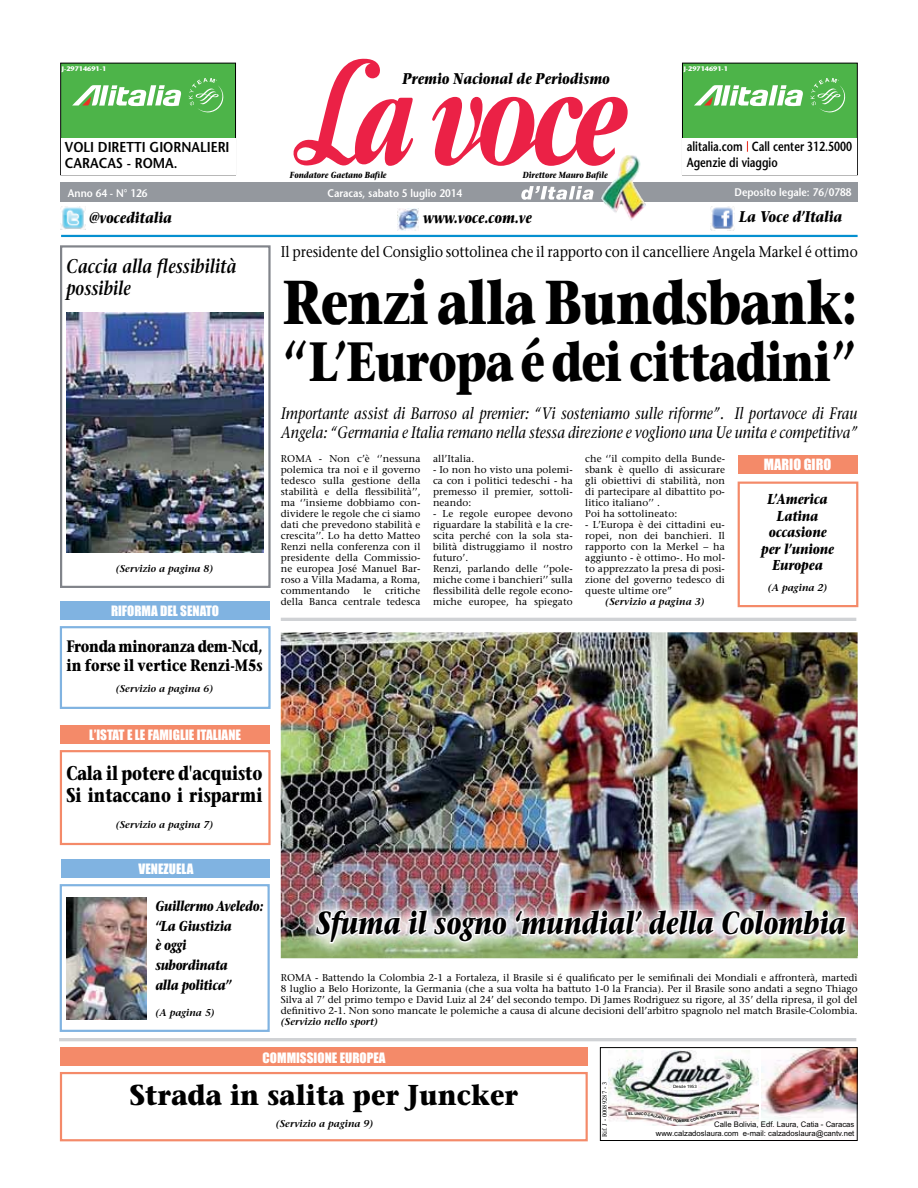
<style>
.page{position:relative;width:918px;height:1188px;background:#fff}
.page>*{position:absolute;margin:0;border:0;box-sizing:border-box;transform-origin:0 0}
.t1{font:700 61.8px "Stone Serif";letter-spacing:-.02em;color:#000;scale:.8 1}
.t2{font:700 55.2px "Stone Serif";letter-spacing:-.025em;color:#000;scale:.8 1}
.t3{font:italic 700 31.95px "Stone Serif";color:#000;scale:.76 1}
.t4{font:700 28.65px "Stone Serif";color:#000;scale:.9 1}
.t5{font:700 19.8px/22px "Stone Serif";letter-spacing:-.005em;color:#000;scale:.78 1}
.t6{font:italic 600 19.8px/22px "Stone Serif";color:#000;scale:.8 1}
.t7{font:italic 16.5px/18.8px "Stone Serif";color:#000;scale:.86 1}
.t8{font:700 16.5px/19.8px "Stone Serif";color:#000;scale:.8 1}
.t9{font:15.45px "Stone Serif";color:#000;scale:.88 1}
.t10{font:italic 700 15.45px "Stone Serif";color:#000;scale:.8 1}
.t11{font:italic 700 14.4px/19.8px "Stone Serif";letter-spacing:-.02em;color:#000;scale:.78 1}
.t12{font:italic 700 14.4px/16.5px "Stone Serif";color:#000;text-align:center;scale:.8 1}
.t13{font:600 14.4px/16.5px "Stone Sans";color:#000;scale:.9 1}
.t14{font:14.4px "Impact";color:#fff}
.t15{font:13.2px "Impact";color:#fff}
.t16{font:600 13.2px/15.5px "Stone Sans";color:#000;scale:.79 1}
.t17{font:600 11.1px "Stone Sans";color:#fff;scale:.9 1}
.t18{font:9.9px/11.1px "Stone Serif";letter-spacing:.01em;color:#000;text-align:justify}
.t19{font:italic 600 9.9px "Stone Serif";color:#000}
.t20{font:italic 700 8.85px "Stone Serif";color:#000;scale:.8 1}
.t21{font:7.65px/9.3px "Arial";color:#000;text-align:right}
.t22{font:700 6.6px "Stone Sans";color:#fff}
.t23{font:6.6px "Times New Roman";color:#000}
.t24{font:4.35px "Arial";color:#000}
</style>
<div class="page">
<hr style="left:59px;top:1038px;width:797px;height:3px;background:#d0d2d5">
<svg style="left:293px;top:58px;width:335px;height:108px"></svg>
<div style="left:60px;top:182px;width:798px;height:20px;background:#94989e"></div>
<svg style="left:521px;top:186px;width:73px;height:14px"></svg>
<img style="left:600px;top:155px;width:46px;height:66px">
<img style="left:761px;top:1049px;width:95px;height:75px">
<div style="left:600px;top:1047px;width:258px;height:94px;border:1px solid #000"></div>
<img style="left:609px;top:1050px;width:150px;height:75px">
<div style="left:673px;top:1085px;width:25px;height:5px;background:#fff"></div>
<img style="left:398px;top:208px;width:21px;height:22px">
<img style="left:60px;top:207px;width:25px;height:23px">
<img style="left:710px;top:207px;width:24px;height:23px">
<hr style="left:61px;top:235px;width:797px;height:2px;background:#0590d0">
<div style="left:61px;top:63px;width:175px;height:112px;background:#4db449"></div>
<div style="left:60px;top:63px;width:176px;height:112px;border:1px solid #000"></div>
<svg style="left:189px;top:78px;width:34px;height:35px"></svg>
<svg style="left:72px;top:85px;width:110px;height:21px"></svg>
<div style="left:61px;top:138px;width:174px;height:37px;background:#fff"></div>
<div style="left:682px;top:63px;width:175px;height:112px;background:#4db449"></div>
<div style="left:682px;top:63px;width:176px;height:112px;border:1px solid #000"></div>
<svg style="left:811px;top:78px;width:34px;height:35px"></svg>
<svg style="left:694px;top:85px;width:109px;height:21px"></svg>
<div style="left:683px;top:138px;width:174px;height:37px;background:#fff"></div>
<div style="left:60px;top:1072px;width:528px;height:69px;border:2px solid #f48a69"></div>
<div style="left:60px;top:1048px;width:528px;height:18px;background:#f48a69"></div>
<hr style="left:281px;top:618px;width:575px;height:3px;background:#d0d2d5">
<div style="left:60px;top:750px;width:211px;height:95px;border:2px solid #f48a69"></div>
<div style="left:60px;top:626px;width:211px;height:83px;border:2px solid #80b3e1"></div>
<div style="left:60px;top:725px;width:210px;height:19px;background:#f48a69"></div>
<div style="left:60px;top:601px;width:210px;height:19px;background:#80b3e1"></div>
<div style="left:60px;top:884px;width:210px;height:148px;border:2px solid #80b3e1"></div>
<div style="left:61px;top:859px;width:209px;height:19px;background:#80b3e1"></div>
<div style="left:738px;top:482px;width:120px;height:125px;border:2px solid #f48a69"></div>
<div style="left:738px;top:455px;width:120px;height:19px;background:#f48a69"></div>
<div style="left:60px;top:245px;width:211px;height:343px;border:2px solid #81848a"></div>
<img style="left:67px;top:313px;width:196px;height:239px">
<img style="left:281px;top:632px;width:577px;height:326px">
<img style="left:299px;top:893px;width:559px;height:63px">
<img style="left:314px;top:893px;width:194px;height:66px">
<img style="left:514px;top:893px;width:334px;height:65px">
<img style="left:66px;top:897px;width:81px;height:122px">
<svg style="left:629px;top:1111px;width:108px;height:11px"></svg>
<p class="t22" style="left:62px;top:66px;width:46px">J-29714691-1</p>
<h3 class="t13" style="left:65px;top:140px;width:184px">VOLI DIRETTI GIORNALIERI<br>CARACAS - ROMA.</h3>
<h3 class="t10" style="left:402px;top:72px;width:261px">Premio Nacional de Periodismo</h3>
<p class="t20" style="left:290px;top:171px;width:123px">Fondatore Gaetano Bafile</p>
<p class="t20" style="left:523px;top:171px;width:108px">Direttore Mauro Bafile</p>
<p class="t22" style="left:684px;top:66px;width:46px">J-29714691-1</p>
<h3 class="t16" style="left:687px;top:140px;width:211px">alitalia.com Call center 312.5000<br>Agenzie di viaggio</h3>
<p class="t17" style="left:68px;top:189px;width:90px">Anno 64 - N° 126</p>
<p class="t17" style="left:328px;top:189px;width:151px">Caracas, sabato 5 luglio 2014</p>
<p class="t17" style="left:735px;top:188px;width:131px">Deposito legale: 76/0788</p>
<h3 class="t10" style="left:89px;top:212px;width:105px">@voceditalia</h3>
<h3 class="t10" style="left:423px;top:211px;width:137px">www.voce.com.ve</h3>
<h3 class="t10" style="left:739px;top:211px;width:130px">La Voce d’Italia</h3>
<h3 class="t6" style="left:67px;top:257px;width:214px">Caccia alla flessibilità possibile</h3>
<p class="t19" style="left:116px;top:565px;width:99px">(Servizio a pagina 8)</p>
<h3 class="t15" style="left:111px;top:606px;width:110px">RIFORMA DEL SENATO</h3>
<h3 class="t8" style="left:66px;top:638px;width:247px">Fronda minoranza dem-Ncd, in forse il vertice Renzi-M5s</h3>
<p class="t19" style="left:116px;top:684px;width:99px">(Servizio a pagina 6)</p>
<h3 class="t15" style="left:89px;top:731px;width:153px">L’ISTAT E LE FAMIGLIE ITALIANE</h3>
<h3 class="t5" style="left:66px;top:764px;width:253px">Cala il potere d'acquisto<br>Si intaccano i risparmi</h3>
<p class="t19" style="left:116px;top:821px;width:99px">(Servizio a pagina 7)</p>
<h3 class="t15" style="left:139px;top:865px;width:57px">VENEZUELA</h3>
<h3 class="t11" style="left:155px;top:897px;width:140px">Guillermo Aveledo: “La Giustizia<br>è oggi<br>subordinata<br>alla politica”</h3>
<p class="t19" style="left:155px;top:1008px;width:61px">(A pagina 5)</p>
<h3 class="t9" style="left:281px;top:246px;width:657px">Il presidente del Consiglio sottolinea che il rapporto con il cancelliere Angela Markel é ottimo</h3>
<h1 class="t1" style="left:283px;top:278px;width:720px">Renzi alla Bundsbank:</h1>
<h2 class="t2" style="left:283px;top:340px;width:720px">“L’Europa é dei cittadini”</h2>
<h3 class="t7" style="left:281px;top:406px;width:672px">Importante assist di Barroso al premier: “Vi sosteniamo sulle riforme”. Il portavoce di Frau<br>Angela: “Germania e Italia remano nella stessa direzione e vogliono una Ue unita e competitiva”</h3>
<p class="t18" style="left:281px;top:454px;width:141px">ROMA - Non c’è ‘’nessuna polemica tra noi e il governo tedesco sulla gestione della stabilità e della flessibilità’’, ma ‘’insieme dobbiamo con&shy;dividere le regole che ci siamo dati che prevedono stabilità e crescita’’. Lo ha detto Matteo Renzi nella conferenza con il presidente della Commissio&shy;ne europea José Manuel Bar&shy;roso a Villa Madama, a Roma, commentando</p>
<p class="t18" style="left:281px;top:586px;width:141px;text-align:right">critiche<br>della Banca centrale tedesca</p>
<p class="t18" style="left:363px;top:586px;width:10px">le</p>
<p class="t18" style="left:433px;top:454px;width:43px">all’Italia.</p>
<p class="t18" style="left:433px;top:465px;width:141px">- Io non ho visto una polemi&shy;ca con i politici tedeschi - ha premesso il premier, sottoli&shy;neando:</p>
<p class="t18" style="left:433px;top:509px;width:141px;text-align:left">- Le regole europee devono riguardare la stabilità e la cre&shy;scita perché con la sola sta&shy;bilità distruggiamo il nostro futuro’.<br>Renzi, parlando delle ‘’pole&shy;miche come i banchieri’’ sulla flessibilità delle regole econo&shy;miche europee, ha spiegato</p>
<p class="t18" style="left:585px;top:454px;width:141px;text-align:left">che ‘’il compito della Bunde&shy;sbank è quello di assicurare gli obiettivi di stabilità, non di partecipare al dibattito po&shy;litico italiano’’ .<br>Poi ha sottolineato:</p>
<p class="t18" style="left:585px;top:520px;width:141px">- L’Europa è dei cittadini eu&shy;ropei, non dei banchieri. Il rapporto con la Merkel – ha aggiunto - è ottimo-. Ho mol&shy;to apprezzato la presa di posi&shy;zione del governo tedesco di queste ultime ore”</p>
<p class="t19" style="left:605px;top:598px;width:101px">(Servizio a pagina 3)</p>
<h3 class="t14" style="left:764px;top:460px;width:69px">MARIO GIRO</h3>
<h3 class="t12" style="left:761px;top:492px;width:92px">L’America<br>Latina occasione per l’unione<br>Europea</h3>
<p class="t19" style="left:768px;top:584px;width:61px">(A pagina 2)</p>
<h3 class="t3" style="left:316px;top:911px;width:698px">Sfuma il sogno ‘mundial’ della Colombia</h3>
<p class="t18" style="left:281px;top:973px;width:578px">ROMA - Battendo la Colombia 2-1 a Fortaleza, il Brasile si é qualificato per le semifinali dei Mondiali e affronterà, martedì 8 luglio a Belo Horizonte, la Germania (che a sua volta ha battuto 1-0 la Francia). Per il Brasile sono andati a segno Thiago Silva al 7’ del primo tempo e David Luiz al 24’ del secondo tempo. Di James Rodriguez su rigore, al 35’ della ripresa, il gol del definitivo 2-1. Non sono mancate le polemiche a causa di alcune decisioni dell’arbitro spagnolo nel match Brasile-Colombia.</p>
<p class="t19" style="left:281px;top:1017px;width:99px">(Servizio nello sport)</p>
<h3 class="t15" style="left:263px;top:1053px;width:125px">COMMISSIONE EUROPEA</h3>
<h3 class="t4" style="left:130px;top:1084px;width:433px">Strada in salita per Juncker</h3>
<p class="t19" style="left:276px;top:1119px;width:99px">(Servizio a pagina 9)</p>
<p class="t23" style="left:602px;top:1137px;width:57px;rotate:-90deg">Rif. J - 00089287 - 3</p>
<p class="t24" style="left:673px;top:1085px;width:25px">Desde 1953</p>
<p class="t21" style="left:656px;top:1120px;width:200px">Calle Bolivia, Edf. Laura, Catia - Caracas www.calzadoslaura.com e-mail: calzadoslaura@cantv.net</p>
</div>
